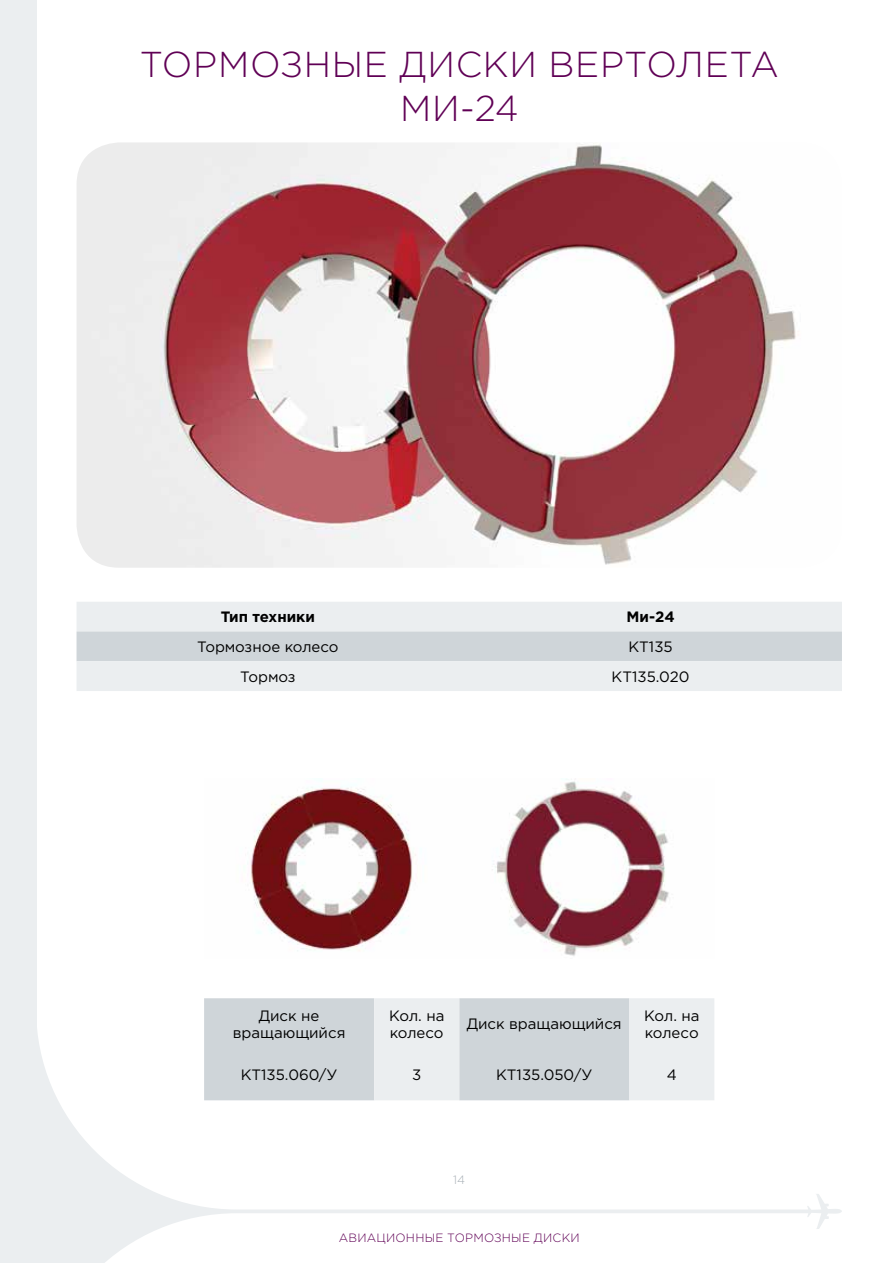
<style>
.page{position:relative;width:893px;height:1263px;background:#fff}
.page>*{position:absolute;margin:0;border:0;box-sizing:border-box;transform-origin:0 0}
.t1{font:300 36px/43.2px "Gotham Pro";letter-spacing:.02em;color:#600055;text-align:center}
.t2{font:15px/16.5px "Gotham Pro";color:#000}
.t3{font:700 15px "Gotham Pro";color:#000}
.t4{font:300 12px "Gotham Pro";letter-spacing:.02em;color:#600055}
.t5{font:300 12px "Gotham Pro";color:#a7afb5}
</style>
<div class="page">
<svg style="left:810px;top:1194px;width:32px;height:35px"></svg>
<svg style="left:36px;top:1009px;width:774px;height:254px"></svg>
<div style="left:0;top:0;width:36px;height:1263px;background:#ebeef0"></div>
<img style="left:77px;top:142px;width:722px;height:426px">
<svg style="left:77px;top:602px;width:765px;height:89px;background:#e1e5e8"></svg>
<img style="left:251px;top:779px;width:418px;height:177px">
<svg style="left:204px;top:998px;width:510px;height:102px;background:#d8dde0"></svg>
<h1 class="t1" style="left:140px;top:43px;width:641px">ТОРМОЗНЫЕ ДИСКИ ВЕРТОЛЕТА<br>МИ-24</h1>
<p class="t3" style="left:221px;top:608px;width:96px">Тип техники</p>
<p class="t3" style="left:626px;top:608px;width:50px">Ми-24</p>
<p class="t2" style="left:197px;top:638px;width:143px">Тормозное колесо</p>
<p class="t2" style="left:628px;top:638px;width:46px">КТ135</p>
<p class="t2" style="left:240px;top:668px;width:57px">Тормоз</p>
<p class="t2" style="left:612px;top:668px;width:79px">КТ135.020</p>
<p class="t2" style="left:233px;top:1007px;width:114px;text-align:center">Диск не вращающийся</p>
<p class="t2" style="left:389px;top:1007px;width:57px">Кол. на колесо</p>
<p class="t2" style="left:467px;top:1016px;width:156px">Диск вращающийся</p>
<p class="t2" style="left:644px;top:1007px;width:57px">Кол. на колесо</p>
<p class="t2" style="left:241px;top:1067px;width:98px">КТ135.060/У</p>
<p class="t2" style="left:412px;top:1067px;width:11px">3</p>
<p class="t2" style="left:496px;top:1067px;width:98px">КТ135.050/У</p>
<p class="t2" style="left:667px;top:1067px;width:12px">4</p>
<p class="t5" style="left:453px;top:1174px;width:13px">14</p>
<p class="t4" style="left:339px;top:1231px;width:242px">АВИАЦИОННЫЕ ТОРМОЗНЫЕ ДИСКИ</p>
</div>
